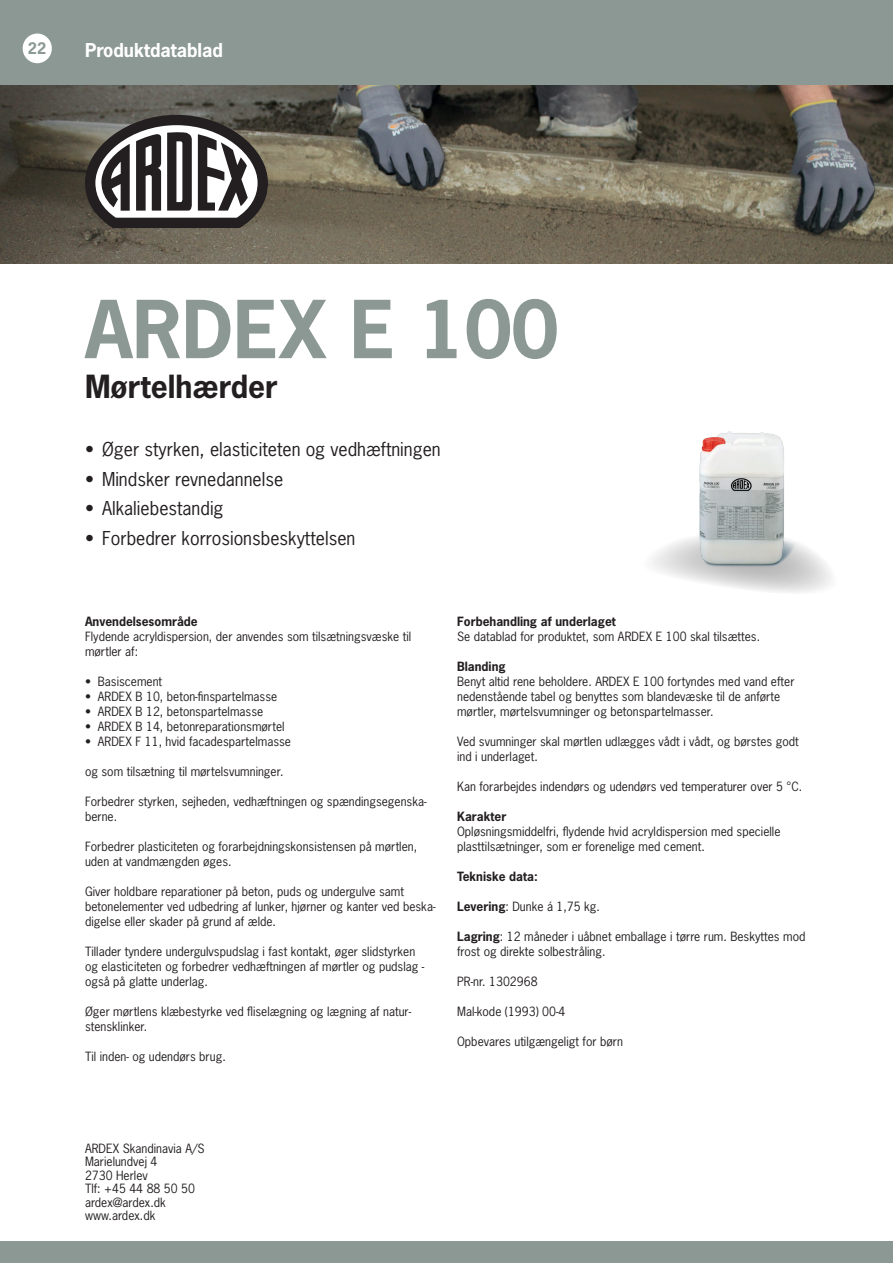
<style>
.page{position:relative;width:893px;height:1263px;background:#fff}
.page>*{position:absolute;margin:0;border:0;box-sizing:border-box;transform-origin:0 0}
.t1{font:700 75px "News Gothic Std";color:#8c9893}
.t2{font:700 30px "News Gothic Std";color:#231f20}
.t3{font:18px "News Gothic Std";color:#231f20}
.t4{font:700 18px "News Gothic Std";color:#fff}
.t5{font:700 15px "News Gothic Std";color:#8c9893}
.t6{font:12px/15px "News Gothic Std";color:#231f20}
.t7{font:700 12px "News Gothic Std";color:#231f20}
.s1{font-weight:700}
</style>
<div class="page">
<img style="left:0;top:85px;width:893px;height:179px">
<div style="left:0;top:1242px;width:893px;height:21px;background:#8c9893"></div>
<div style="left:0;top:0;width:893px;height:85px;background:#8c9893"></div>
<svg style="left:85px;top:115px;width:183px;height:113px"></svg>
<svg style="left:652px;top:541px;width:180px;height:52px"></svg>
<div style="left:23px;top:34px;width:29px;height:29px;background:#fff;border-radius:50%"></div>
<img style="left:680px;top:431px;width:131px;height:149px">
<p class="t5" style="left:28px;top:39px;width:20px">22</p>
<h3 class="t4" style="left:85px;top:38px;width:139px">Produktdatablad</h3>
<h1 class="t1" style="left:85px;top:280px;width:475px">ARDEX E 100</h1>
<h2 class="t2" style="left:85px;top:366px;width:194px">Mørtelhærder</h2>
<h3 class="t3" style="left:85px;top:438px;width:357px">• Øger styrken, elasticiteten og vedhæftningen</h3>
<h3 class="t3" style="left:85px;top:467px;width:200px">• Mindsker revnedannelse</h3>
<h3 class="t3" style="left:85px;top:497px;width:140px">• Alkaliebestandig</h3>
<h3 class="t3" style="left:85px;top:526px;width:272px">• Forbedrer korrosionsbeskyttelsen</h3>
<p class="t7" style="left:85px;top:613px;width:114px">Anvendelsesområde</p>
<p class="t6" style="left:85px;top:629px;width:328px">Flydende acryldispersion, der anvendes som tilsætningsvæske til mørtler af:</p>
<p class="t6" style="left:85px;top:674px;width:79px">• Basiscement</p>
<p class="t6" style="left:85px;top:689px;width:194px">• ARDEX B 10, beton-finspartelmasse</p>
<p class="t6" style="left:85px;top:704px;width:180px">• ARDEX B 12, betonspartelmasse</p>
<p class="t6" style="left:85px;top:719px;width:201px">• ARDEX B 14, betonreparationsmørtel</p>
<p class="t6" style="left:85px;top:734px;width:207px">• ARDEX F 11, hvid facadespartelmasse</p>
<p class="t6" style="left:85px;top:764px;width:200px">og som tilsætning til mørtelsvumninger.</p>
<p class="t6" style="left:85px;top:794px;width:343px">Forbedrer styrken, sejheden, vedhæftningen og spændingsegenska&shy;berne.</p>
<p class="t6" style="left:85px;top:839px;width:334px">Forbedrer plasticiteten og forarbejdningskonsistensen på mørtlen, uden at vandmængden øges.</p>
<p class="t6" style="left:85px;top:884px;width:352px">Giver holdbare reparationer på beton, puds og undergulve samt betonelementer ved udbedring af lunker, hjørner og kanter ved beska&shy;digelse eller skader på grund af ælde.</p>
<p class="t6" style="left:85px;top:944px;width:341px">Tillader tyndere undergulvspudslag i fast kontakt, øger slidstyrken og elasticiteten og forbedrer vedhæftningen af mørtler og pudslag - også på glatte underlag.</p>
<p class="t6" style="left:85px;top:1004px;width:328px">Øger mørtlens klæbestyrke ved fliselægning og lægning af natur&shy;stensklinker.</p>
<p class="t6" style="left:85px;top:1049px;width:142px">Til inden- og udendørs brug.</p>
<p class="t7" style="left:457px;top:613px;width:160px">Forbehandling af underlaget</p>
<p class="t6" style="left:457px;top:629px;width:305px">Se datablad for produktet, som ARDEX E 100 skal tilsættes.</p>
<p class="t7" style="left:457px;top:658px;width:50px">Blanding</p>
<p class="t6" style="left:457px;top:674px;width:339px">Benyt altid rene beholdere. ARDEX E 100 fortyndes med vand efter nedenstående tabel og benyttes som blandevæske til de anførte mørtler, mørtelsvumninger og betonspartelmasser.</p>
<p class="t6" style="left:457px;top:734px;width:343px">Ved svumninger skal mørtlen udlægges vådt i vådt, og børstes godt ind i underlaget.</p>
<p class="t6" style="left:457px;top:779px;width:347px">Kan forarbejdes indendørs og udendørs ved temperaturer over 5 °C.</p>
<p class="t7" style="left:457px;top:808px;width:51px">Karakter</p>
<p class="t6" style="left:457px;top:824px;width:325px">Opløsningsmiddelfri, flydende hvid acryldispersion med specielle plasttilsætninger, som er forenelige med cement.</p>
<p class="t7" style="left:457px;top:868px;width:82px">Tekniske data:</p>
<p class="t6" style="left:457px;top:899px;width:144px"><span class="s1">Levering</span>: Dunke á 1,75 kg.</p>
<p class="t6" style="left:457px;top:929px;width:350px"><span class="s1">Lagring</span>: 12 måneder i uåbnet emballage i tørre rum. Beskyttes mod frost og direkte solbestråling.</p>
<p class="t6" style="left:457px;top:974px;width:82px">PR-nr. 1302968</p>
<p class="t6" style="left:457px;top:1004px;width:110px">Mal-kode (1993) 00-4</p>
<p class="t6" style="left:457px;top:1034px;width:167px">Opbevares utilgængeligt for børn</p>
<p class="t6" style="left:85px;top:1141px;width:121px;line-height:13.5px">ARDEX Skandinavia A/S<br>Marielundvej 4<br>2730 Herlev<br>Tlf: +45 44 88 50 50 ardex@ardex.dk www.ardex.dk</p>
</div>
